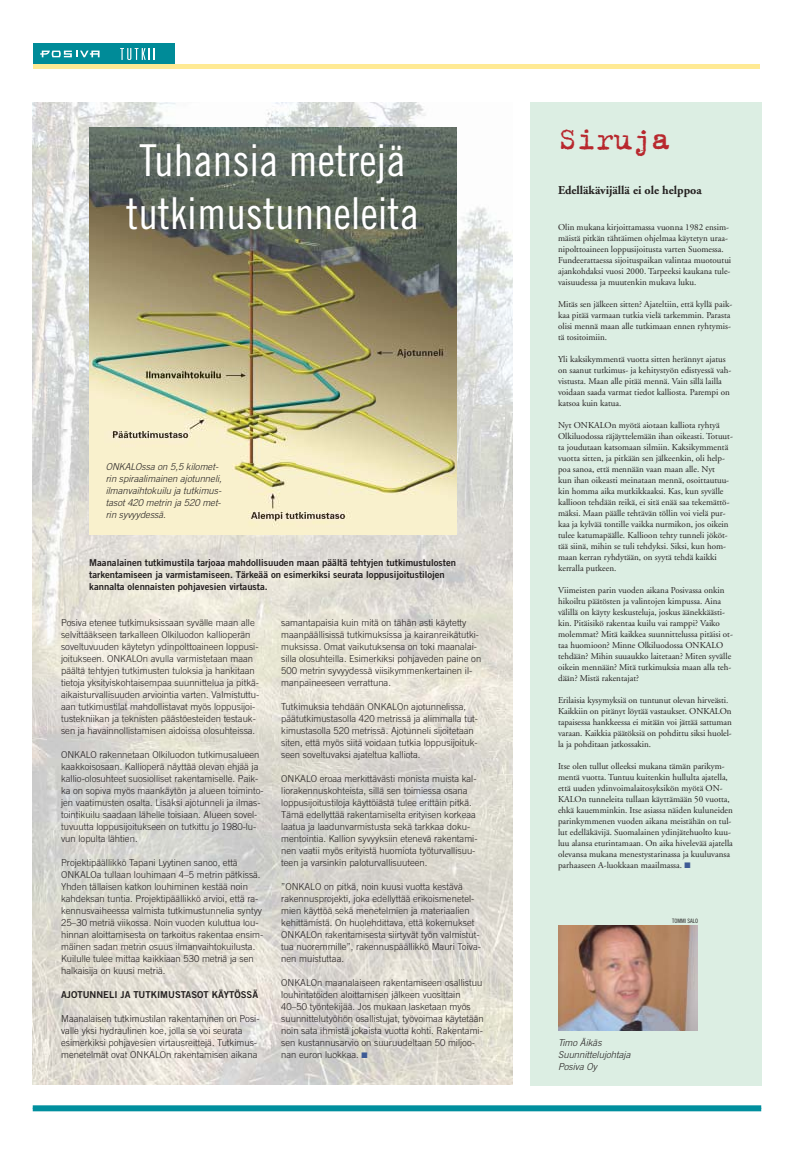
<style>
.page{position:relative;width:794px;height:1154px;background:#fff}
.page>*{position:absolute;margin:0;border:0;box-sizing:border-box;transform-origin:0 0}
.t1{font:44px/52.8px "Trade Gothic Cond Eighteen";color:#fff;text-align:center}
.t2{font:34px "Trixie";color:#b8282e}
.t3{font:700 12px "Adobe Garamond";color:#231f1f}
.t4{font:300 9.5px/12px "Trade Gothic";color:#231f1f}
.t5{font:9.5px/12px "Trade Gothic Bold Two";color:#231f1f}
.t6{font:italic 300 9.5px/12px "Trade Gothic";color:#231f1f}
.t7{font:9px/11px "Adobe Garamond";color:#231f1f}
.t8{font:6px "Trade Gothic Cond Eighteen";color:#231f1f}
.s1{color:#3e5b95}
</style>
<div class="page">
<img style="left:33px;top:102px;width:480px;height:983px">
<div style="left:33px;top:44px;width:142px;height:20px;background:#008b98"></div>
<svg style="left:40px;top:51px;width:60px;height:6px"></svg>
<div style="left:33px;top:64px;width:727px;height:5px;background:#ffea94"></div>
<svg style="left:120px;top:48px;width:35px;height:12px"></svg>
<div style="left:33px;top:1105px;width:728px;height:6px;background:#008f9e"></div>
<img style="left:89px;top:127px;width:367px;height:408px">
<div style="left:530px;top:102px;width:231px;height:984px;background:#dceee3"></div>
<img style="left:558px;top:926px;width:140px;height:104px">
<h1 class="t1" style="left:126px;top:138px;width:295px">Tuhansia metrejä tutkimustunneleita</h1>
<p class="t6" style="left:106px;top:462px;width:118px">ONKALOssa on 5,5 kilomet&shy;rin spiraalimainen ajotunneli, ilmanvaihtokuilu ja tutkimus&shy;tasot 420 metrin ja 520 met&shy;rin syvyydessä.</p>
<p class="t5" style="left:89px;top:558px;width:368px">Maanalainen tutkimustila tarjoaa mahdollisuuden maan päältä tehtyjen tutkimustulosten tarkentamiseen ja varmistamiseen. Tärkeää on esimerkiksi seurata loppusijoitustilojen kannalta olennaisten pohjavesien virtausta.</p>
<p class="t4" style="left:61px;top:618px;width:200px">Posiva etenee tutkimuksissaan syvälle maan alle selvittääkseen tarkalleen Olkiluodon kallioperän soveltuvuuden käytetyn ydinpolttoaineen loppusi&shy;joitukseen. ONKALOn avulla varmistetaan maan päältä tehtyjen tutkimusten tuloksia ja hankitaan tietoja yksityiskohtaisempaa suunnittelua ja pitkä&shy;aikaisturvallisuuden arviointia varten. Valmistuttu&shy;aan tutkimustilat mahdollistavat myös loppusijoi&shy;tustekniikan ja teknisten päästöesteiden testauk&shy;sen ja havainnollistamisen aidoissa olosuhteissa.</p>
<p class="t4" style="left:61px;top:750px;width:204px">ONKALO rakennetaan Olkiluodon tutkimusalueen kaakkoisosaan. Kallioperä näyttää olevan ehjää ja kallio-olosuhteet suosiolliset rakentamiselle. Paik&shy;ka on sopiva myös maankäytön ja alueen toiminto&shy;jen vaatimusten osalta. Lisäksi ajotunneli ja ilmas&shy;tointikuilu saadaan lähelle toisiaan. Alueen sovel&shy;tuvuutta loppusijoitukseen on tutkittu jo 1980-lu&shy;vun lopulta lähtien.</p>
<p class="t4" style="left:61px;top:858px;width:204px">Projektipäällikkö Tapani Lyytinen sanoo, että ONKALOa tullaan louhimaan 4–5 metrin pätkissä.<br>Yhden tällaisen katkon louhiminen kestää noin kahdeksan tuntia. Projektipäällikkö arvioi, että ra&shy;kennusvaiheessa valmista tutkimustunnelia syntyy 25–30 metriä viikossa. Noin vuoden kuluttua lou&shy;hinnan aloittamisesta on tarkoitus rakentaa ensim&shy;mäinen sadan metrin osuus ilmanvaihtokuilusta.<br>Kuilulle tulee mittaa kaikkiaan 530 metriä ja sen halkaisija on kuusi metriä.</p>
<p class="t5" style="left:61px;top:990px;width:199px">AJOTUNNELI JA TUTKIMUSTASOT KÄYTÖSSÄ</p>
<p class="t4" style="left:61px;top:1014px;width:200px">Maanalaisen tutkimustilan rakentaminen on Posi&shy;valle yksi hydraulinen koe, jolla se voi seurata esimerkiksi pohjavesien virtausreittejä. Tutkimus&shy;menetelmät ovat ONKALOn rakentamisen aikana</p>
<p class="t4" style="left:281px;top:618px;width:202px">samantapaisia kuin mitä on tähän asti käytetty maanpäällisissä tutkimuksissa ja kairanreikätutki&shy;muksissa. Omat vaikutuksensa on toki maanalai&shy;silla olosuhteilla. Esimerkiksi pohjaveden paine on 500 metrin syvyydessä viisikymmenkertainen il&shy;manpaineeseen verrattuna.</p>
<p class="t4" style="left:281px;top:702px;width:198px">Tutkimuksia tehdään ONKALOn ajotunnelissa, päätutkimustasolla 420 metrissä ja alimmalla tut&shy;kimustasolla 520 metrissä. Ajotunneli sijoitetaan siten, että myös siitä voidaan tutkia loppusijoituk&shy;seen soveltuvaksi ajateltua kalliota.</p>
<p class="t4" style="left:281px;top:774px;width:198px">ONKALO eroaa merkittävästi monista muista kal&shy;liorakennuskohteista, sillä sen toimiessa osana loppusijoitustiloja käyttöiästä tulee erittäin pitkä.<br>Tämä edellyttää rakentamiselta erityisen korkeaa laatua ja laadunvarmistusta sekä tarkkaa doku&shy;mentointia. Kallion syvyyksiin etenevä rakentami&shy;nen vaatii myös erityistä huomiota työturvallisuu&shy;teen ja varsinkin paloturvallisuuteen.</p>
<p class="t4" style="left:281px;top:882px;width:201px">”ONKALO on pitkä, noin kuusi vuotta kestävä rakennusprojekti, joka edellyttää erikoismenetel&shy;mien käyttöä sekä menetelmien ja materiaalien kehittämistä. On huolehdittava, että kokemukset ONKALOn rakentamisesta siirtyvät työn valmistut&shy;tua nuoremmille”, rakennuspäällikkö Mauri Toiva&shy;nen muistuttaa.</p>
<p class="t4" style="left:281px;top:978px;width:204px">ONKALOn maanalaiseen rakentamiseen osallistuu louhintatöiden aloittamisen jälkeen vuosittain 40–50 työntekijää. Jos mukaan lasketaan myös suunnittelutyöhön osallistujat, työvoimaa käytetään noin sata ihmistä jokaista vuotta kohti. Rakentami&shy;sen kustannusarvio on suuruudeltaan 50 miljoo&shy;nan euron luokkaa. <span class="s1">■</span></p>
<h2 class="t2" style="left:558px;top:116px;width:114px">Siruja</h2>
<p class="t3" style="left:558px;top:186px;width:145px">Edelläkävijällä ei ole helppoa</p>
<p class="t7" style="left:558px;top:223px;width:175px">Olin mukana kirjoittamassa vuonna 1982 ensim&shy;mäistä pitkän tähtäimen ohjelmaa käytetyn uraa&shy;nipolttoaineen loppusijoitusta varten Suomessa.<br>Fundeerattaessa sijoituspaikan valintaa muotoutui ajankohdaksi vuosi 2000. Tarpeeksi kaukana tule&shy;vaisuudessa ja muutenkin mukava luku.</p>
<p class="t7" style="left:558px;top:300px;width:176px">Mitäs sen jälkeen sitten? Ajateltiin, että kyllä paik&shy;kaa pitää varmaan tutkia vielä tarkemmin. Parasta olisi mennä maan alle tutkimaan ennen ryhtymis&shy;tä tositoimiin.</p>
<p class="t7" style="left:558px;top:355px;width:175px">Yli kaksikymmentä vuotta sitten herännyt ajatus on saanut tutkimus- ja kehitystyön edistyessä vah&shy;vistusta. Maan alle pitää mennä. Vain sillä lailla voidaan saada varmat tiedot kalliosta. Parempi on katsoa kuin katua.</p>
<p class="t7" style="left:558px;top:421px;width:176px">Nyt ONKALOn myötä aiotaan kalliota ryhtyä Olkiluodossa räjäyttelemään ihan oikeasti. Totuut&shy;ta joudutaan katsomaan silmiin. Kaksikymmentä vuotta sitten, ja pitkään sen jälkeenkin, oli help&shy;poa sanoa, että mennään vaan maan alle. Nyt<br>kun ihan oikeasti meinataan mennä, osoittautuu&shy;kin homma aika mutkikkaaksi. Kas, kun syvälle kallioon tehdään reikä, ei sitä enää saa tekemättö&shy;mäksi. Maan päälle tehtävän töllin voi vielä pur&shy;kaa ja kylvää tontille vaikka nurmikon, jos oikein tulee katumapäälle. Kallioon tehty tunneli jököt&shy;tää siinä, mihin se tuli tehdyksi. Siksi, kun hom&shy;maan kerran ryhdytään, on syytä tehdä kaikki kerralla putkeen.</p>
<p class="t7" style="left:558px;top:586px;width:176px">Viimeisten parin vuoden aikana Posivassa onkin hikoiltu päätösten ja valintojen kimpussa. Aina välillä on käyty keskusteluja, joskus äänekkäästi&shy;kin. Pitäisikö rakentaa kuilu vai ramppi? Vaiko molemmat? Mitä kaikkea suunnittelussa pitäisi ot&shy;taa huomioon? Minne Olkiluodossa ONKALO tehdään? Mihin suuaukko laitetaan? Miten syvälle oikein mennään? Mitä tutkimuksia maan alla teh&shy;dään? Mistä rakentajat?</p>
<p class="t7" style="left:558px;top:696px;width:175px">Erilaisia kysymyksiä on tuntunut olevan hirveästi.<br>Kaikkiin on pitänyt löytää vastaukset. ONKALOn tapaisessa hankkeessa ei mitään voi jättää sattuman varaan. Kaikkia päätöksiä on pohdittu siksi huolel&shy;la ja pohditaan jatkossakin.</p>
<p class="t7" style="left:558px;top:762px;width:176px">Itse olen tullut olleeksi mukana tämän parikym&shy;mentä vuotta. Tuntuu kuitenkin hullulta ajatella, että uuden ydinvoimalaitosyksikön myötä ON-KALOn tunneleita tullaan käyttämään 50 vuotta, ehkä kauemminkin. Itse asiassa näiden kuluneiden parinkymmenen vuoden aikana meistähän on tul&shy;lut edelläkävijä. Suomalainen ydinjätehuolto kuu&shy;luu alansa eturintamaan. On aika hivelevää ajatella olevansa mukana menestystarinassa ja kuuluvansa parhaaseen A-luokkaan maailmassa. <span class="s1">■</span></p>
<p class="t8" style="left:672px;top:919px;width:27px">TOMMI SALO</p>
<p class="t6" style="left:558px;top:1038px;width:74px">Timo Äikäs<br>Suunnittelujohtaja<br>Posiva Oy</p>
</div>
